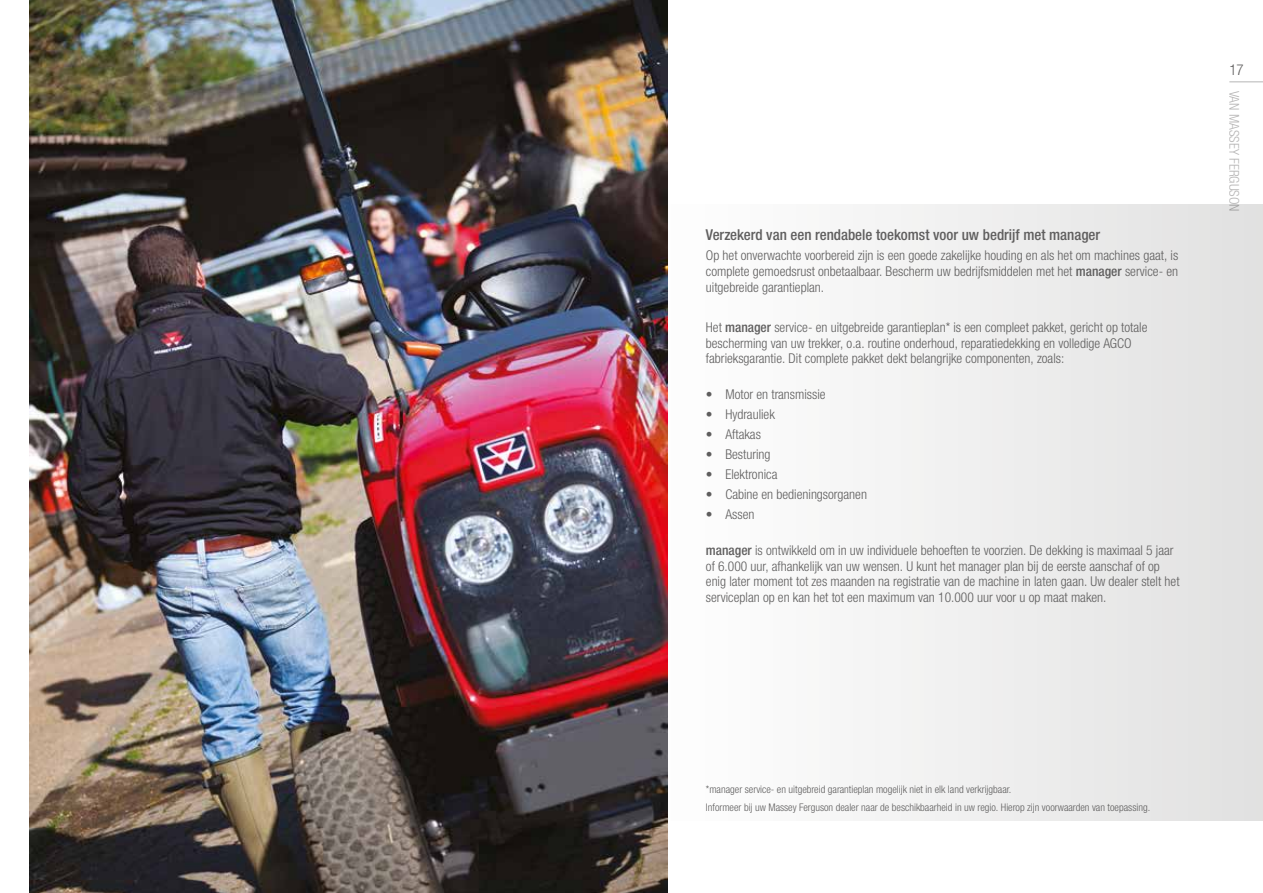
<style>
.page{position:relative;width:1263px;height:893px;background:#fff}
.page>*{position:absolute;margin:0;border:0;box-sizing:border-box;transform-origin:0 0}
.t1{font:500 condensed 15px "Helvetica Neue LTW1 G";color:#5f5e5e}
.t2{font:300 condensed 15px "Helvetica Neue LTW1 G";color:#5f5e5e}
.t3{font:300 condensed 13.5px/15.8px "Helvetica Neue LTW1 G";color:#5f5e5e}
.t4{font:300 condensed 13.5px "Helvetica Neue LTW1 G";color:#b6b5b5}
.t5{font:300 condensed 10.5px/17.7px "Helvetica Neue LTW1 G";color:#5f5e5e}
.s1{font-weight:500}
</style>
<div class="page">
<div style="left:626px;top:204px;width:637px;height:616px;background:linear-gradient(to right,#fff,#e1e1e1)"></div>
<img style="left:30px;top:0;width:638px;height:893px">
<hr style="left:1229px;top:81px;width:34px;height:1px;background:#b6b5b5">
<p class="t1" style="left:706px;top:226px;width:396px">Verzekerd van een rendabele toekomst voor uw bedrijf met manager</p>
<p class="t3" style="left:706px;top:248px;width:474px;text-align:justify">Op het onverwachte voorbereid zijn is een goede zakelijke houding en als het om machines gaat, is complete gemoedsrust onbetaalbaar. Bescherm uw bedrijfsmiddelen met het <span class="s1">manager</span> service- en uitgebreide garantieplan.</p>
<p class="t3" style="left:706px;top:319px;width:443px">Het <span class="s1">manager</span> service- en uitgebreide garantieplan* is een compleet pakket, gericht op totale bescherming van uw trekker, o.a. routine onderhoud, reparatiedekking en volledige AGCO fabrieksgarantie. Dit complete pakket dekt belangrijke componenten, zoals:</p>
<p class="t3" style="left:706px;top:387px;width:121px">• Motor en transmissie</p>
<p class="t3" style="left:706px;top:407px;width:70px">• Hydrauliek</p>
<p class="t3" style="left:706px;top:427px;width:56px">• Aftakas</p>
<p class="t3" style="left:706px;top:447px;width:66px">• Besturing</p>
<p class="t3" style="left:706px;top:467px;width:73px">• Elektronica</p>
<p class="t3" style="left:706px;top:487px;width:163px">• Cabine en bedieningsorganen</p>
<p class="t3" style="left:706px;top:507px;width:50px">• Assen</p>
<p class="t3" style="left:706px;top:542px;width:475px"><span class="s1">manager</span> is ontwikkeld om in uw individuele behoeften te voorzien. De dekking is maximaal 5 jaar of 6.000 uur, afhankelijk van uw wensen. U kunt het manager plan bij de eerste aanschaf of op enig later moment tot zes maanden na registratie van de machine in laten gaan. Uw dealer stelt het serviceplan op en kan het tot een maximum van 10.000 uur voor u op maat maken.</p>
<p class="t2" style="left:1229px;top:61px;width:16px">17</p>
<p class="t4" style="left:1242px;top:91px;width:122px;rotate:90deg">VAN MASSEY FERGUSON</p>
<p class="t5" style="left:706px;top:781px;width:446px">*manager service- en uitgebreid garantieplan mogelijk niet in elk land verkrijgbaar.<br>Informeer bij uw Massey Ferguson dealer naar de beschikbaarheid in uw regio. Hierop zijn voorwaarden van toepassing.</p>
</div>
